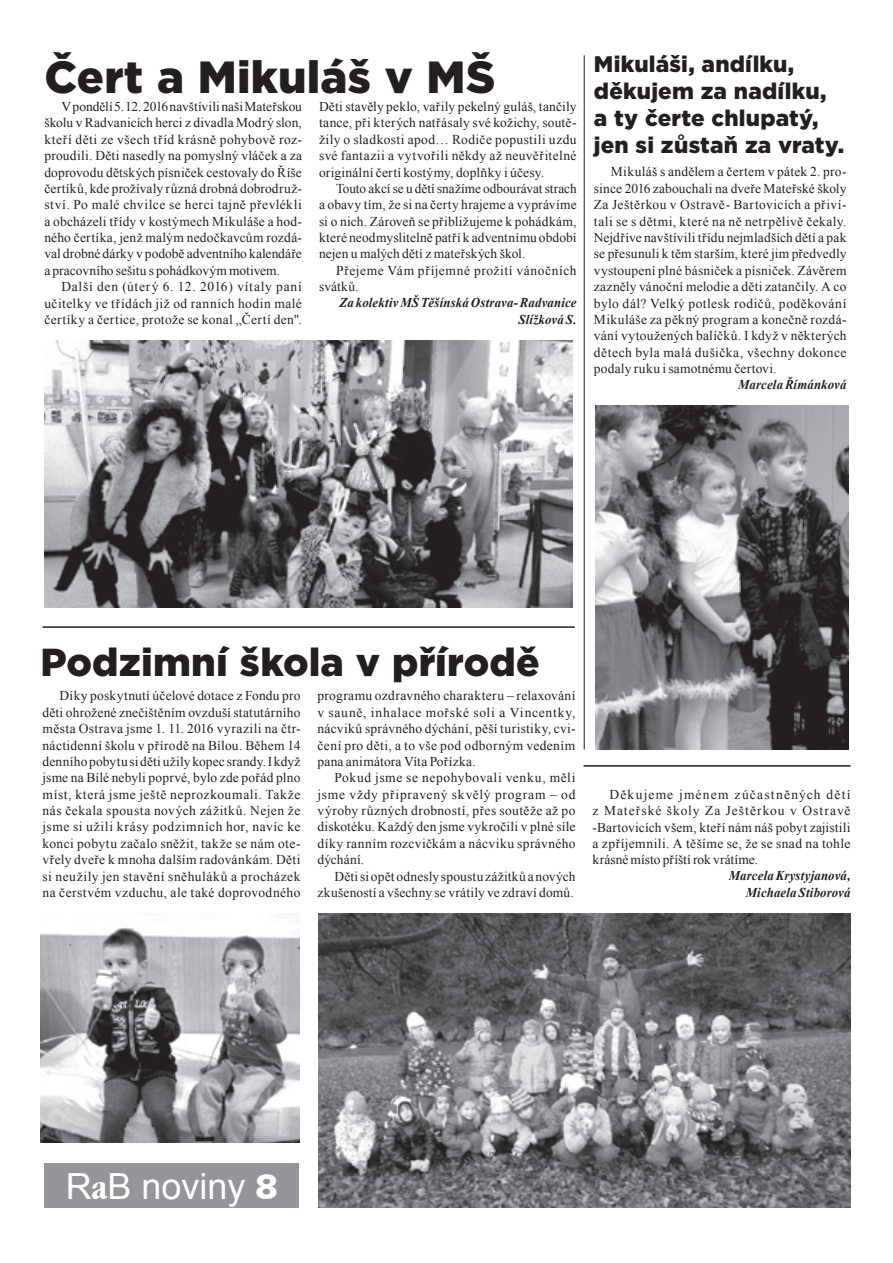
<style>
.page{position:relative;width:893px;height:1263px;background:#fff}
.page>*{position:absolute;margin:0;border:0;box-sizing:border-box;transform-origin:0 0}
.t1{font:900 45px "Gotham";color:#231f20}
.t2{font:900 39px "Gotham";color:#231f20}
.t3{font:36px "Arial";color:#fff}
.t4{font:900 22.5px/27px "Gotham";letter-spacing:.005em;color:#231f20}
.t5{font:13.5px/16.4px "Times New Roman";letter-spacing:.02em;color:#231f20;text-align:justify}
.t6{font:italic 700 13.5px/16.4px "Times New Roman";letter-spacing:.01em;color:#231f20;text-align:right;scale:.95 1}
.s1{font-family:"Garmd ITC Bk Cn BTCE Bold Condensed"}
.s2{font-family:"Humanst 531 Blk BTCE Black"}
</style>
<div class="page">
<img style="left:44px;top:340px;width:529px;height:268px">
<img style="left:595px;top:406px;width:254px;height:343px">
<img style="left:318px;top:913px;width:532px;height:295px">
<img style="left:40px;top:913px;width:259px;height:229px">
<div style="left:45px;top:1163px;width:254px;height:45px;background:#939598"></div>
<hr style="left:43px;top:626px;width:532px;height:2px;background:#231f20">
<hr style="left:584px;top:55px;width:1px;height:694px;background:#231f20">
<hr style="left:584px;top:765px;width:266px;height:2px;background:#231f20">
<h1 class="t1" style="left:44px;top:46px;width:452px">Čert a M ikuláš v MŠ</h1>
<p class="t5" style="left:44px;top:98px;width:259px;text-indent:17px">Vpondělí 5. 12. 2016 navštívili naši Mateřskou školu v Radvanicích herci z divadla Modrý slon, kteří děti ze všech tříd krásně pohybově roz&shy;proudili. Děti nasedly na pomyslný vláček a za doprovodu dětských písniček cestovaly do Říše čertíků, kde prožívaly různá drobná dobrodruž&shy;ství. Po malé chvilce se herci tajně převlékli a obcházeli třídy v kostýmech Mikuláše a hod&shy;ného čertíka, jenž malým nedočkavcům rozdá&shy;val drobné dárky v podobě adventního kalendáře a pracovního sešitu s pohádkovým motivem.</p>
<p class="t5" style="left:44px;top:278px;width:259px;text-indent:17px">Další den (úterý 6. 12. 2016) vítaly paní učitelky ve třídách již od ranních hodin malé čertíky a čertice, protože se konal „Čertí den".</p>
<p class="t5" style="left:319px;top:98px;width:259px">Děti stavěly peklo, vařily pekelný guláš, tančily tance, při kterých natřásaly své kožichy, soutě&shy;žily o sladkosti apod… Rodiče popustili uzdu své fantazii a vytvořili někdy až neuvěřitelné originální čertí kostýmy, doplňky i účesy.</p>
<p class="t5" style="left:319px;top:180px;width:259px;text-indent:17px">Touto akcí se u dětí snažíme odbourávat strach a obavy tím, že si na čerty hrajeme a vyprávíme si o nich. Zároveň se přibližujeme k pohádkám, které neodmyslitelně patří k adventnímu období nejen u malých dětí z mateřských škol.</p>
<p class="t5" style="left:319px;top:262px;width:259px;text-indent:17px">Přejeme Vám příjemné prožití vánočních svátků.</p>
<p class="t6" style="left:340px;top:294px;width:251px">Za kolektiv MŠ Těšínská Ostrava- Radvanice<br>Slížková S.</p>
<h3 class="t4" style="left:594px;top:50px;width:252px">Mikuláši, andílku, děkujem za nadílku, a ty čerte chlupatý, jen si zůstaň za vraty.</h3>
<p class="t5" style="left:594px;top:164px;width:254px;text-indent:17px">Mikuláš s andělem a čertem v pátek 2. pro&shy;since 2016 zabouchali na dveře Mateřské školy Za Ještěrkou v Ostravě- Bartovicích a přiví&shy;tali se s dětmi, které na ně netrpělivě čekaly.<br>Nejdříve navštívili třídu nejmladších dětí a pak se přesunuli k těm starším, které jim předvedly vystoupení plné básniček a písniček. Závěrem zazněly vánoční melodie a děti zatančily. A co bylo dál? Velký potlesk rodičů, poděkování Mikuláše za pěkný program a konečně rozdá&shy;vání vytoužených balíčků. I když v některých dětech byla malá dušička, všechny dokonce podaly ruku i samotnému čertovi.</p>
<p class="t6" style="left:738px;top:376px;width:116px">Marcela Římánková</p>
<h2 class="t2" style="left:40px;top:635px;width:501px">Podzimní škola v přírodě</h2>
<p class="t5" style="left:43px;top:687px;width:260px;text-indent:17px">Díky poskytnutí účelové dotace z Fondu pro děti ohrožené znečištěním ovzduší statutárního města Ostrava jsme 1. 11. 2016 vyrazili na čtr&shy;náctidenní školu v přírodě na Bílou. Během 14 denního pobytu si děti užily kopec srandy. I když jsme na Bílé nebyli poprvé, bylo zde pořád plno míst, která jsme ještě neprozkoumali. Takže nás čekala spousta nových zážitků. Nejen že jsme si užili krásy podzimních hor, navíc ke konci pobytu začalo sněžit, takže se nám ote&shy;vřely dveře k mnoha dalším radovánkám. Děti si neužily jen stavění sněhuláků a procházek na čerstvém vzduchu, ale také doprovodného</p>
<p class="t5" style="left:317px;top:687px;width:259px">programu ozdravného charakteru – relaxování v sauně, inhalace mořské soli a Vincentky, nácviků správného dýchání, pěší turistiky, cvi&shy;čení pro děti, a to vše pod odborným vedením pana animátora Víta Pořízka.</p>
<p class="t5" style="left:317px;top:769px;width:259px;text-indent:17px">Pokud jsme se nepohybovali venku, měli jsme vždy připravený skvělý program – od výroby různých drobností, přes soutěže až po diskotéku. Každý den jsme vykročili v plné síle díky ranním rozcvičkám a nácviku správného dýchání.</p>
<p class="t5" style="left:317px;top:868px;width:259px;text-align:right">Děti si opět odnesly spoustu zážitků a nových zkušeností a všechny se vrátily ve zdraví domů.</p>
<p class="t5" style="left:592px;top:786px;width:260px;text-indent:17px">Děkujeme jménem zúčastněných dětí z Mateřské školy Za Ještěrkou v Ostravě -Bartovicích všem, kteří nám náš pobyt zajistili a zpříjemnili. A těšíme se, že se snad na tohle krásné místo příští rok vrátíme.</p>
<p class="t6" style="left:729px;top:867px;width:130px">Marcela Krystyjanová,<br>Michaela Stiborová</p>
<h3 class="t3" style="left:66px;top:1163px;width:214px">R<span class="s1">a</span>B noviny <span class="s2">8</span></h3>
</div>
